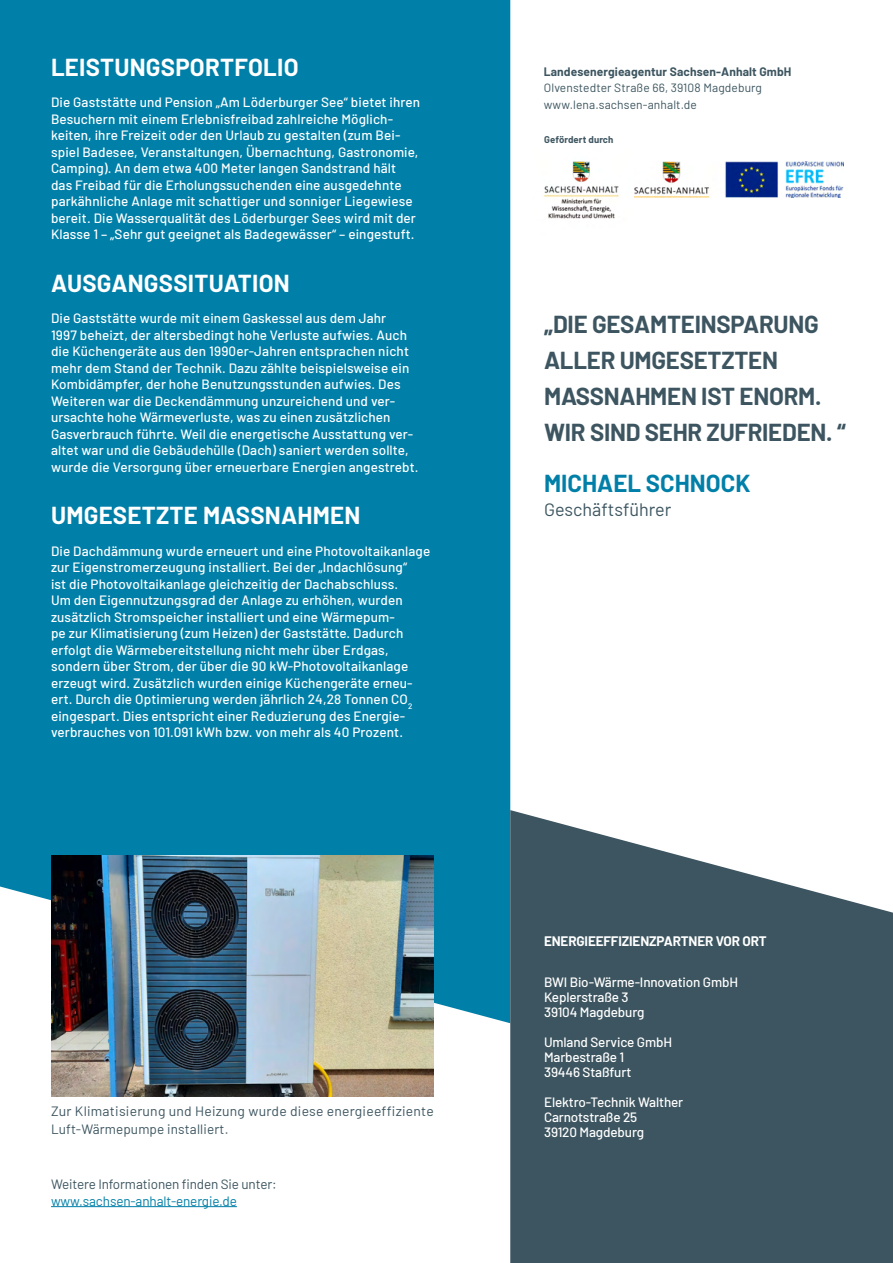
<style>
.page{position:relative;width:893px;height:1263px;background:#fff}
.page>*{position:absolute;margin:0;border:0;box-sizing:border-box;transform-origin:0 0}
.t1{font:700 24px/36px "Barlow";letter-spacing:-.01em;color:#3d5560}
.t2{font:700 24px "Barlow";letter-spacing:.01em;color:#fff}
.t3{font:700 24px "Barlow";color:#007fa8}
.t4{font:18px "Barlow";color:#3d5560}
.t5{font:500 13.5px/16.5px "Barlow";letter-spacing:.01em;color:#fff}
.t6{font:500 13.5px/15px "Barlow";letter-spacing:-.01em;color:#fff}
.t7{font:13.5px/18px "Barlow";letter-spacing:.01em;color:#3d5560}
.t8{font:13.5px "Barlow";letter-spacing:-.01em;color:#3d5560}
.t9{font:13.5px "Barlow";letter-spacing:-.01em;color:#007fa8}
.t10{font:700 13.5px "Barlow";letter-spacing:-.01em;color:#fff}
.t11{font:12px/16.5px "Barlow";letter-spacing:.01em;color:#3d5560}
.t12{font:700 12px "Barlow";letter-spacing:.01em;color:#3d5560}
.t13{font:700 9.6px "Barlow";letter-spacing:.01em;color:#3d5560}
</style>
<div class="page">
<div style="left:0;top:0;width:510px;height:1023px;background:#007fa8"></div>
<svg style="left:510px;top:810px;width:383px;height:453px;background:#536972"></svg>
<hr style="left:51px;top:1206px;width:186px;height:1px;background:#007fa8">
<img style="left:635px;top:161px;width:208px;height:36px">
<img style="left:543px;top:161px;width:76px;height:58px">
<img style="left:51px;top:855px;width:383px;height:242px">
<h1 class="t2" style="left:51px;top:49px;width:249px">LEISTUNGSPORTFOLIO</h1>
<p class="t5" style="left:51px;top:93px;width:371px">Die Gaststätte und Pension „Am Löderburger See“ bietet ihren Besuchern mit einem Erlebnisfreibad zahlreiche Möglich&shy;keiten, ihre Freizeit oder den Urlaub zu gestalten (zum Bei&shy;spiel Badesee, Veranstaltungen, Übernachtung, Gastronomie, Camping). An dem etwa 400 Meter langen Sandstrand hält das Freibad für die Erholungssuchenden eine ausgedehnte parkähnliche Anlage mit schattiger und sonniger Liegewiese bereit. Die Wasserqualität des Löderburger Sees wird mit der Klasse 1 – „Sehr gut geeignet als Badegewässer“ – eingestuft.</p>
<h1 class="t2" style="left:51px;top:265px;width:240px">AUSGANGSSITUATION</h1>
<p class="t5" style="left:51px;top:309px;width:369px">Die Gaststätte wurde mit einem Gaskessel aus dem Jahr<br>1997 beheizt, der altersbedingt hohe Verluste aufwies. Auch die Küchengeräte aus den 1990er-Jahren entsprachen nicht mehr dem Stand der Technik. Dazu zählte beispielsweise ein Kombidämpfer, der hohe Benutzungsstunden aufwies. Des Weiteren war die Deckendämmung unzureichend und ver&shy;ursachte hohe Wärmeverluste, was zu einen zusätzlichen Gasverbrauch führte. Weil die energetische Ausstattung ver&shy;altet war und die Gebäudehülle (Dach) saniert werden sollte, wurde die Versorgung über erneuerbare Energien angestrebt.</p>
<h1 class="t2" style="left:51px;top:498px;width:311px">UMGESETZTE MASSNAHMEN</h1>
<p class="t5" style="left:51px;top:541px;width:381px">Die Dachdämmung wurde erneuert und eine Photovoltaikanlage zur Eigenstromerzeugung installiert. Bei der „Indachlösung“<br>ist die Photovoltaikanlage gleichzeitig der Dachabschluss.<br>Um den Eigennutzungsgrad der Anlage zu erhöhen, wurden zusätzlich Stromspeicher installiert und eine Wärmepum-<br>pe zur Klimatisierung (zum Heizen) der Gaststätte. Dadurch erfolgt die Wärmebereitstellung nicht mehr über Erdgas, sondern über Strom, der über die 90 kW-Photovoltaikanlage erzeugt wird. Zusätzlich wurden einige Küchengeräte erneu&shy;ert. Durch die Optimierung werden jährlich 24,28 Tonnen CO<sub>2 </sub>eingespart. Dies entspricht einer Reduzierung des Energie&shy;verbrauches von 101.091 kWh bzw. von mehr als 40 Prozent.</p>
<p class="t7" style="left:51px;top:1101px;width:384px">Zur Klimatisierung und Heizung wurde diese energieeffiziente<br>Luft-Wärmepumpe installiert.</p>
<p class="t8" style="left:51px;top:1174px;width:227px">Weitere Informationen finden Sie unter:</p>
<p class="t9" style="left:51px;top:1191px;width:187px">www.sachsen-anhalt-energie.de</p>
<p class="t12" style="left:544px;top:63px;width:249px">Landesenergieagentur Sachsen-Anhalt GmbH</p>
<p class="t11" style="left:544px;top:79px;width:220px">Olvenstedter Straße 66, 39108 Magdeburg www.lena.sachsen-anhalt.de</p>
<p class="t13" style="left:544px;top:133px;width:71px">Gefördert durch</p>
<h1 class="t1" style="left:544px;top:304px;width:303px">„DIE GESAMTEINSPARUNG<br>ALLER UMGESETZTEN<br>MASSNAHMEN IST ENORM.<br>WIR SIND SEHR ZUFRIEDEN. “</h1>
<h1 class="t3" style="left:544px;top:465px;width:208px">MICHAEL SCHNOCK</h1>
<h2 class="t4" style="left:544px;top:496px;width:129px">Geschäftsführer</h2>
<p class="t10" style="left:544px;top:931px;width:224px">ENERGIEEFFIZIENZPARTNER VOR ORT</p>
<p class="t6" style="left:544px;top:974px;width:196px">BWI Bio-Wärme-Innovation GmbH<br>Keplerstraße 3<br>39104 Magdeburg</p>
<p class="t6" style="left:544px;top:1034px;width:130px">Umland Service GmbH<br>Marbestraße 1<br>39446 Staßfurt</p>
<p class="t6" style="left:544px;top:1094px;width:141px">Elektro-Technik Walther<br>Carnotstraße 25<br>39120 Magdeburg</p>
</div>
